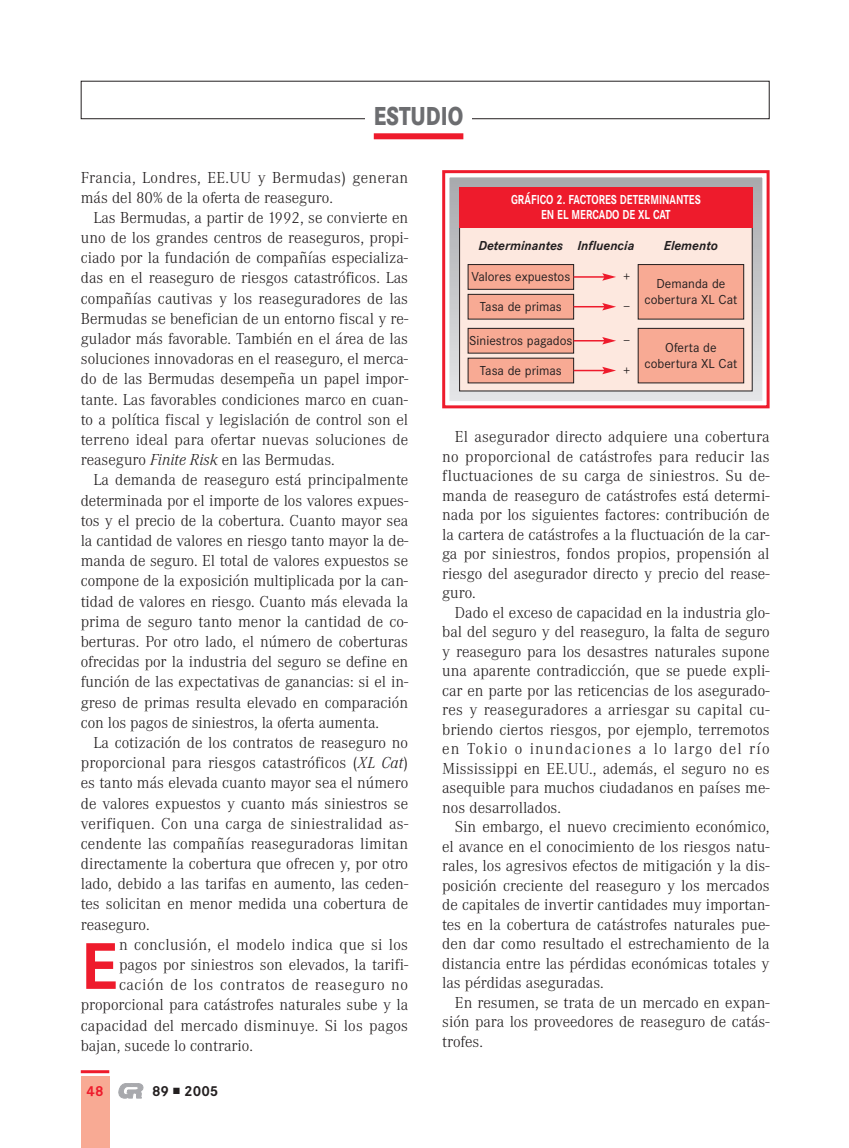
<style>
.page{position:relative;width:849px;height:1148px;background:#fff}
.page>*{position:absolute;margin:0;border:0;box-sizing:border-box;transform-origin:0 0}
.t1{font:700 68.4px "Corporate S";color:#ee1b2c}
.t2{font:800 27px "Corporate S";color:#6c6d70;scale:.78 1}
.t3{font:300 16.5px/20.2px "Corporate A";color:#231f20;text-align:justify}
.t4{font:300 16.5px "Corporate A";letter-spacing:.035em;color:#231f20}
.t5{font:700 15px "Corporate S";color:#231f20}
.t6{font:700 15px "Corporate S";color:#ee1b2c}
.t7{font:13.5px/16.2px "Corporate S";color:#231f20;text-align:center}
.t8{font:700 13.5px/15px "Corporate S";color:#fff;text-align:center;scale:.8 1}
.t9{font:italic 700 13.5px "Corporate S";color:#231f20}
.s1{font-style:italic}
</style>
<div class="page">
<div style="left:81px;top:81px;width:689px;height:38px;border:1px solid #231f20"></div>
<div style="left:365px;top:104px;width:107px;height:43px;background:#fff"></div>
<div style="left:374px;top:133px;width:89px;height:6px;background:#ee1b2c"></div>
<svg style="left:119px;top:1083px;width:24px;height:15px"></svg>
<div style="left:81px;top:1076px;width:28px;height:71px;background:#f8aa94"></div>
<hr style="left:81px;top:1070px;width:28px;height:3px;background:#ee1b2c">
<div style="left:442px;top:170px;width:328px;height:238px;border:3px solid #ee1b2c"></div>
<div style="left:448px;top:176px;width:316px;height:226px;background:linear-gradient(to bottom,#a8a9ac,#e5e6e7)"></div>
<div style="left:446px;top:174px;width:319px;height:230px;border:3px solid #fff"></div>
<div style="left:460px;top:187px;width:292px;height:204px;background:#fde8df"></div>
<div style="left:459px;top:187px;width:294px;height:204px;border:1px solid #231f20"></div>
<div style="left:459px;top:187px;width:294px;height:40px;background:#ee1b2c"></div>
<div style="left:468px;top:264px;width:106px;height:25px;background:#f8aa94"></div>
<div style="left:468px;top:264px;width:106px;height:26px;border:1px solid #231f20"></div>
<div style="left:638px;top:264px;width:106px;height:55px;background:#f8aa94"></div>
<div style="left:638px;top:264px;width:106px;height:55px;border:1px solid #231f20"></div>
<hr style="left:574px;top:276px;width:31px;height:2px;background:#ee1b2c">
<svg style="left:602px;top:273px;width:14px;height:8px"></svg>
<div style="left:468px;top:294px;width:106px;height:25px;background:#f8aa94"></div>
<div style="left:468px;top:294px;width:106px;height:25px;border:1px solid #231f20"></div>
<hr style="left:574px;top:306px;width:31px;height:1px;background:#ee1b2c">
<svg style="left:602px;top:303px;width:14px;height:7px"></svg>
<div style="left:468px;top:328px;width:106px;height:25px;background:#f8aa94"></div>
<div style="left:468px;top:328px;width:106px;height:25px;border:1px solid #231f20"></div>
<div style="left:638px;top:328px;width:106px;height:55px;background:#f8aa94"></div>
<div style="left:638px;top:328px;width:106px;height:55px;border:1px solid #231f20"></div>
<hr style="left:574px;top:340px;width:31px;height:1px;background:#ee1b2c">
<svg style="left:602px;top:337px;width:14px;height:7px"></svg>
<div style="left:468px;top:358px;width:106px;height:25px;background:#f8aa94"></div>
<hr style="left:574px;top:370px;width:31px;height:1px;background:#ee1b2c">
<svg style="left:602px;top:367px;width:14px;height:7px"></svg>
<h2 class="t2" style="left:374px;top:106px;width:116px">ESTUDIO</h2>
<p class="t3" style="left:81px;top:168px;width:329px">Francia, Londres, EE.UU y Bermudas) generan más del 80% de la oferta de reaseguro.</p>
<p class="t3" style="left:81px;top:209px;width:329px;text-indent:13px">Las Bermudas, a partir de 1992, se convierte en uno de los grandes centros de reaseguros, propi&shy;ciado por la fundación de compañías especializa&shy;das en el reaseguro de riesgos catastróficos. Las compañías cautivas y los reaseguradores de las Bermudas se benefician de un entorno fiscal y re&shy;gulador más favorable. También en el área de las soluciones innovadoras en el reaseguro, el merca&shy;do de las Bermudas desempeña un papel impor&shy;tante. Las favorables condiciones marco en cuan&shy;to a política fiscal y legislación de control son el terreno ideal para ofertar nuevas soluciones de reaseguro <span class="s1">Finite Risk</span> en las Bermudas.</p>
<p class="t3" style="left:81px;top:471px;width:329px;text-indent:13px">La demanda de reaseguro está principalmente determinada por el importe de los valores expues&shy;tos y el precio de la cobertura. Cuanto mayor sea la cantidad de valores en riesgo tanto mayor la de&shy;manda de seguro. El total de valores expuestos se compone de la exposición multiplicada por la can&shy;tidad de valores en riesgo. Cuanto más elevada la prima de seguro tanto menor la cantidad de co&shy;berturas. Por otro lado, el número de coberturas ofrecidas por la industria del seguro se define en función de las expectativas de ganancias: si el in&shy;greso de primas resulta elevado en comparación con los pagos de siniestros, la oferta aumenta.</p>
<p class="t3" style="left:81px;top:734px;width:329px;text-indent:13px">La cotización de los contratos de reaseguro no proporcional para riesgos catastróficos (<span class="s1">XL Cat</span>) es tanto más elevada cuanto mayor sea el número de valores expuestos y cuanto más siniestros se verifiquen. Con una carga de siniestralidad as&shy;cendente las compañías reaseguradoras limitan directamente la cobertura que ofrecen y, por otro lado, debido a las tarifas en aumento, las ceden&shy;tes solicitan en menor medida una cobertura de reaseguro.</p>
<h1 class="t1" style="left:81px;top:941px;width:38px">E</h1>
<p class="t3" style="left:119px;top:935px;width:291px">n conclusión, el modelo indica que si los</p>
<p class="t3" style="left:119px;top:956px;width:291px">pagos por siniestros son elevados, la tarifi-</p>
<p class="t4" style="left:119px;top:978px;width:291px">cación de los contratos de reaseguro no</p>
<p class="t3" style="left:81px;top:996px;width:329px">proporcional para catástrofes naturales sube y la</p>
<p class="t3" style="left:81px;top:1016px;width:329px">capacidad del mercado disminuye. Si los pagos</p>
<p class="t3" style="left:81px;top:1036px;width:174px">bajan, sucede lo contrario.</p>
<p class="t6" style="left:86px;top:1085px;width:19px">48</p>
<p class="t5" style="left:152px;top:1085px;width:68px">89 ■ 2005</p>
<p class="t8" style="left:511px;top:193px;width:239px">GRÁFICO 2. FACTORES DETERMINANTES<br>EN EL MERCADO DE XL CAT</p>
<p class="t9" style="left:478px;top:240px;width:158px">Determinantes Influencia</p>
<p class="t7" style="left:623px;top:270px;width:9px">+</p>
<p class="t9" style="left:664px;top:240px;width:55px">Elemento</p>
<p class="t7" style="left:471px;top:270px;width:100px">Valores expuestos</p>
<p class="t7" style="left:644px;top:276px;width:94px">Demanda de cobertura XL Cat</p>
<p class="t7" style="left:480px;top:299px;width:83px">Tasa de primas</p>
<p class="t7" style="left:623px;top:299px;width:9px">–</p>
<p class="t7" style="left:469px;top:333px;width:105px">Siniestros pagados</p>
<p class="t7" style="left:623px;top:333px;width:9px">–</p>
<p class="t7" style="left:644px;top:340px;width:94px">Oferta de cobertura XL Cat</p>
<p class="t7" style="left:480px;top:363px;width:83px">Tasa de primas</p>
<p class="t7" style="left:623px;top:363px;width:9px">+</p>
<p class="t3" style="left:442px;top:428px;width:329px;line-height:19.5px;text-indent:13px">El asegurador directo adquiere una cobertura no proporcional de catástrofes para reducir las fluctuaciones de su carga de siniestros. Su de&shy;manda de reaseguro de catástrofes está determi&shy;nada por los siguientes factores: contribución de la cartera de catástrofes a la fluctuación de la car&shy;ga por siniestros, fondos propios, propensión al riesgo del asegurador directo y precio del rease&shy;guro.</p>
<p class="t3" style="left:442px;top:604px;width:329px;line-height:19.5px;text-indent:13px">Dado el exceso de capacidad en la industria glo&shy;bal del seguro y del reaseguro, la falta de seguro y reaseguro para los desastres naturales supone una aparente contradicción, que se puede expli&shy;car en parte por las reticencias de los asegurado&shy;res y reaseguradores a arriesgar su capital cu&shy;briendo ciertos riesgos, por ejemplo, terremotos en Tokio o inundaciones a lo largo del río Mississippi en EE.UU., además, el seguro no es asequible para muchos ciudadanos en países me&shy;nos desarrollados.</p>
<p class="t3" style="left:442px;top:818px;width:329px;line-height:19.5px;text-indent:13px">Sin embargo, el nuevo crecimiento económico, el avance en el conocimiento de los riesgos natu&shy;rales, los agresivos efectos de mitigación y la dis&shy;posición creciente del reaseguro y los mercados de capitales de invertir cantidades muy importan&shy;tes en la cobertura de catástrofes naturales pue&shy;den dar como resultado el estrechamiento de la distancia entre las pérdidas económicas totales y las pérdidas aseguradas.</p>
<p class="t3" style="left:442px;top:994px;width:329px;line-height:19.5px;text-indent:13px">En resumen, se trata de un mercado en expan&shy;sión para los proveedores de reaseguro de catás&shy;trofes.</p>
</div>
